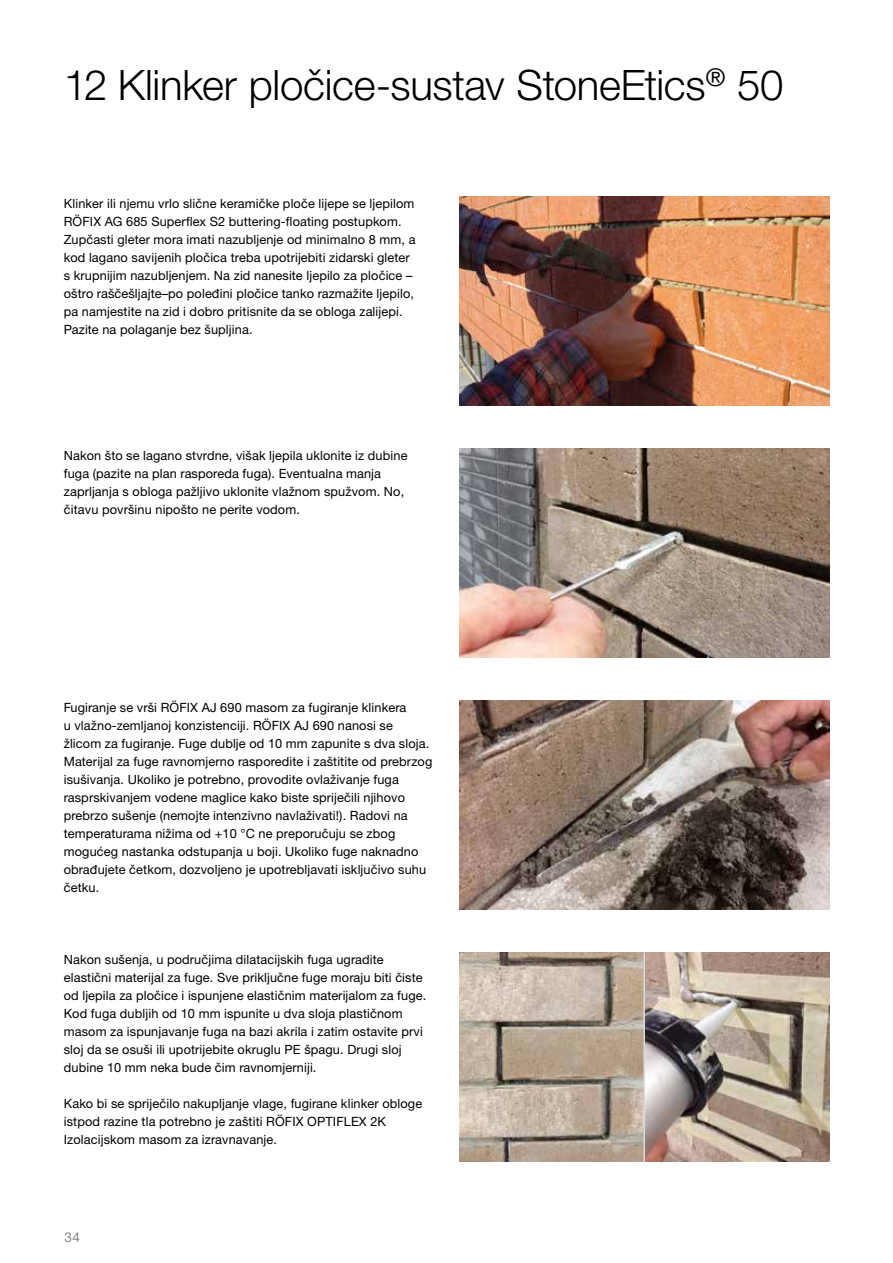
<style>
.page{position:relative;width:893px;height:1263px;background:#fff}
.page>*{position:absolute;margin:0;border:0;box-sizing:border-box;transform-origin:0 0}
.t1{font:300 42px "Helvetica Neue LTW1 G";letter-spacing:-.005em;color:#000}
.t2{font:13.5px "Helvetica Neue LTW1 G";color:#828584}
.t3{font:12.75px/18px "Helvetica Neue LTW1 G";letter-spacing:.01em;color:#000}
</style>
<div class="page">
<img style="left:459px;top:196px;width:370px;height:210px">
<img style="left:459px;top:448px;width:370px;height:210px">
<img style="left:459px;top:700px;width:370px;height:210px">
<img style="left:459px;top:952px;width:370px;height:210px">
<hr style="left:643px;top:952px;width:2px;height:210px;background:#dadada">
<h1 class="t1" style="left:64px;top:59px;width:721px">12 Klinker pločice-sustav StoneEtics<sup>®</sup> 50</h1>
<p class="t3" style="left:64px;top:194px;width:353px">Klinker ili njemu vrlo slične keramičke ploče lijepe se ljepilom RÖFIX AG 685 Superflex S2 buttering-floating postupkom.<br>Zupčasti gleter mora imati nazubljenje od minimalno 8 mm, a kod lagano savijenih pločica treba upotrijebiti zidarski gleter s krupnijim nazubljenjem. Na zid nanesite ljepilo za pločice – oštro raščešljajte–po poleđini pločice tanko razmažite ljepilo, pa namjestite na zid i dobro pritisnite da se obloga zalijepi.<br>Pazite na polaganje bez šupljina.</p>
<p class="t3" style="left:64px;top:446px;width:345px">Nakon što se lagano stvrdne, višak ljepila uklonite iz dubine fuga (pazite na plan rasporeda fuga). Eventualna manja zaprljanja s obloga pažljivo uklonite vlažnom spužvom. No, čitavu površinu nipošto ne perite vodom.</p>
<p class="t3" style="left:64px;top:698px;width:370px">Fugiranje se vrši RÖFIX AJ 690 masom za fugiranje klinkera<br>u vlažno-zemljanoj konzistenciji. RÖFIX AJ 690 nanosi se žlicom za fugiranje. Fuge dublje od 10 mm zapunite s dva sloja.<br>Materijal za fuge ravnomjerno rasporedite i zaštitite od prebrzog isušivanja. Ukoliko je potrebno, provodite ovlaživanje fuga rasprskivanjem vodene maglice kako biste spriječili njihovo prebrzo sušenje (nemojte intenzivno navlaživati!). Radovi na temperaturama nižima od +10 °C ne preporučuju se zbog mogućeg nastanka odstupanja u boji. Ukoliko fuge naknadno obrađujete četkom, dozvoljeno je upotrebljavati isključivo suhu četku.</p>
<p class="t3" style="left:64px;top:950px;width:364px">Nakon sušenja, u područjima dilatacijskih fuga ugradite elastični materijal za fuge. Sve priključne fuge moraju biti čiste od ljepila za pločice i ispunjene elastičnim materijalom za fuge.<br>Kod fuga dubljih od 10 mm ispunite u dva sloja plastičnom masom za ispunjavanje fuga na bazi akrila i zatim ostavite prvi sloj da se osuši ili upotrijebite okruglu PE špagu. Drugi sloj dubine 10 mm neka bude čim ravnomjerniji.</p>
<p class="t3" style="left:64px;top:1094px;width:360px">Kako bi se spriječilo nakupljanje vlage, fugirane klinker obloge istpod razine tla potrebno je zaštiti RÖFIX OPTIFLEX 2K<br>Izolacijskom masom za izravnavanje.</p>
<p class="t2" style="left:65px;top:1228px;width:17px">34</p>
</div>
